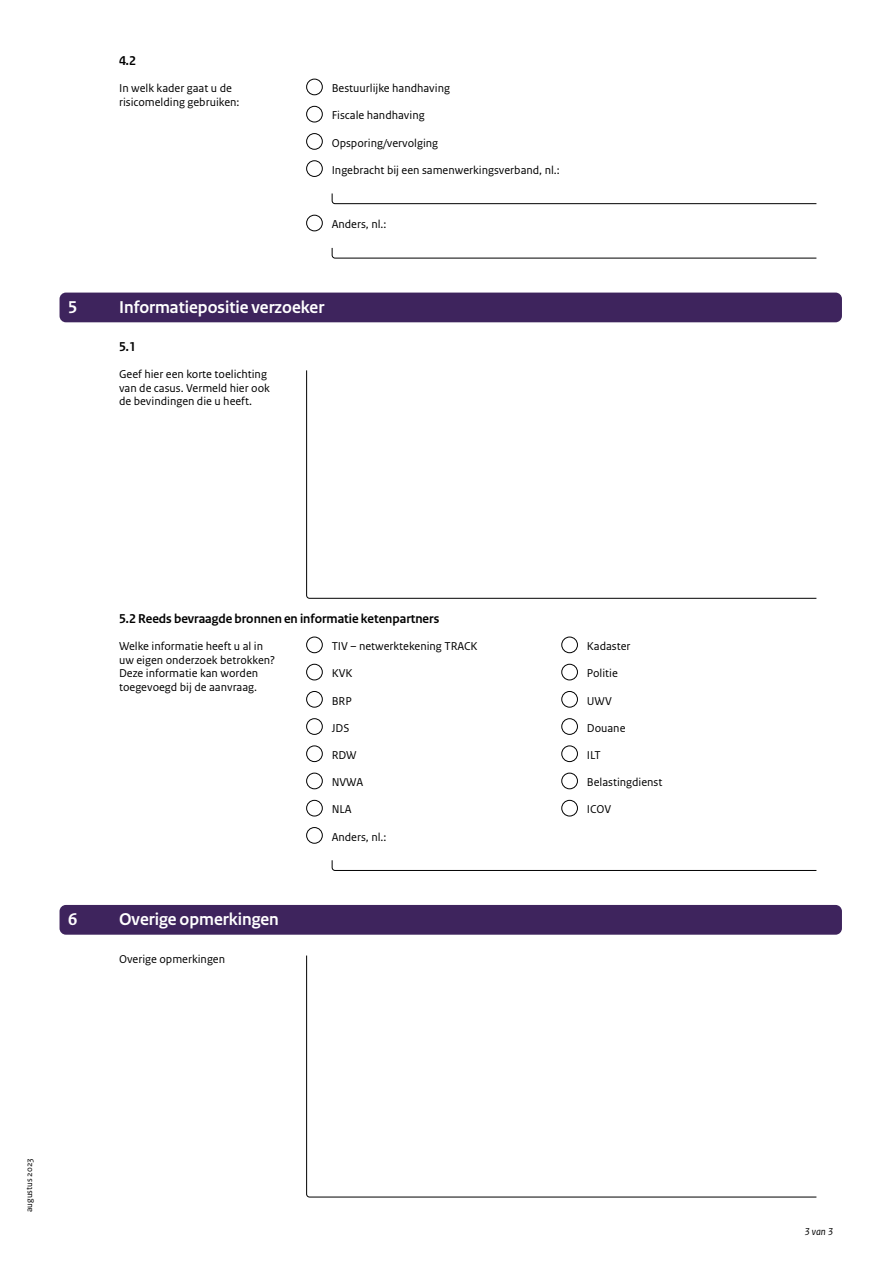
<style>
.page{position:relative;width:893px;height:1263px;background:#fff}
.page>*{position:absolute;margin:0;border:0;box-sizing:border-box;transform-origin:0 0}
.Kop_wit__niet_in_TOC{font:700 18px "Rijksoverheid Sans Heading";color:#fff}
.Toelichting_Kop{font:700 13.5px "Rijksoverheid Sans Heading";color:#000}
.Tekst_invulkaders{font:12px/13.6px "Rijksoverheid Sans Text";color:#000}
.t1{font:italic 10.5px "Rijksoverheid Sans Text";color:#000}
.t2{font:9px "Rijksoverheid Sans Text";color:#000}
</style>
<div class="page">
<div style="left:306px;top:637px;width:17px;height:16px;border:1px solid #000;border-radius:50%"></div>
<div style="left:561px;top:637px;width:17px;height:16px;border:1px solid #000;border-radius:50%"></div>
<div style="left:306px;top:664px;width:17px;height:16px;border:1px solid #000;border-radius:50%"></div>
<div style="left:561px;top:664px;width:17px;height:16px;border:1px solid #000;border-radius:50%"></div>
<div style="left:306px;top:691px;width:17px;height:17px;border:1px solid #000;border-radius:50%"></div>
<div style="left:561px;top:691px;width:17px;height:17px;border:1px solid #000;border-radius:50%"></div>
<div style="left:306px;top:718px;width:17px;height:17px;border:1px solid #000;border-radius:50%"></div>
<div style="left:561px;top:718px;width:17px;height:17px;border:1px solid #000;border-radius:50%"></div>
<div style="left:306px;top:745px;width:17px;height:17px;border:1px solid #000;border-radius:50%"></div>
<div style="left:561px;top:745px;width:17px;height:17px;border:1px solid #000;border-radius:50%"></div>
<div style="left:306px;top:773px;width:17px;height:16px;border:1px solid #000;border-radius:50%"></div>
<div style="left:561px;top:773px;width:17px;height:16px;border:1px solid #000;border-radius:50%"></div>
<div style="left:306px;top:800px;width:17px;height:16px;border:1px solid #000;border-radius:50%"></div>
<div style="left:561px;top:800px;width:17px;height:16px;border:1px solid #000;border-radius:50%"></div>
<div style="left:306px;top:827px;width:17px;height:17px;border:1px solid #000;border-radius:50%"></div>
<div style="left:306px;top:79px;width:17px;height:16px;border:1px solid #000;border-radius:50%"></div>
<div style="left:306px;top:160px;width:17px;height:17px;border:1px solid #000;border-radius:50%"></div>
<div style="left:306px;top:106px;width:17px;height:16px;border:1px solid #000;border-radius:50%"></div>
<div style="left:306px;top:215px;width:17px;height:16px;border:1px solid #000;border-radius:50%"></div>
<div style="left:306px;top:133px;width:17px;height:17px;border:1px solid #000;border-radius:50%"></div>
<svg style="left:331px;top:193px;width:486px;height:12px"></svg>
<svg style="left:331px;top:247px;width:486px;height:12px"></svg>
<svg style="left:331px;top:860px;width:486px;height:11px"></svg>
<svg style="left:306px;top:370px;width:511px;height:229px"></svg>
<svg style="left:306px;top:955px;width:511px;height:243px"></svg>
<div style="left:60px;top:293px;width:782px;height:29px;background:#3e245d;border-radius:6px"></div>
<div style="left:60px;top:905px;width:782px;height:30px;background:#3e245d;border-radius:6px"></div>
<h3 class="Toelichting_Kop" style="left:119px;top:53px;width:18px">4.2</h3>
<p class="Tekst_invulkaders" style="left:119px;top:82px;width:122px">In welk kader gaat u de risicomelding gebruiken:</p>
<p class="Tekst_invulkaders" style="left:332px;top:82px;width:120px">Bestuurlijke handhaving</p>
<p class="Tekst_invulkaders" style="left:332px;top:109px;width:94px">Fiscale handhaving</p>
<p class="Tekst_invulkaders" style="left:332px;top:136px;width:108px">Opsporing/vervolging</p>
<p class="Tekst_invulkaders" style="left:332px;top:163px;width:230px">Ingebracht bij een samenwerkingsverband, nl.:</p>
<p class="Tekst_invulkaders" style="left:332px;top:218px;width:56px">Anders, nl.:</p>
<p class="Kop_wit__niet_in_TOC" style="left:68px;top:297px;width:11px">5</p>
<p class="Kop_wit__niet_in_TOC" style="left:119px;top:297px;width:207px">Informatiepositie verzoeker</p>
<h3 class="Toelichting_Kop" style="left:119px;top:339px;width:18px">5.1</h3>
<p class="Tekst_invulkaders" style="left:119px;top:367px;width:152px">Geef hier een korte toelichting van de casus. Vermeld hier ook de bevindingen die u heeft.</p>
<h3 class="Toelichting_Kop" style="left:119px;top:611px;width:322px">5.2 Reeds bevraagde bronnen en informatie ketenpartners</h3>
<p class="Tekst_invulkaders" style="left:119px;top:640px;width:158px">Welke informatie heeft u al in uw eigen onderzoek betrokken?<br>Deze informatie kan worden toegevoegd bij de aanvraag.</p>
<p class="Tekst_invulkaders" style="left:332px;top:640px;width:148px">TIV – netwerktekening TRACK</p>
<p class="Tekst_invulkaders" style="left:587px;top:640px;width:45px">Kadaster</p>
<p class="Tekst_invulkaders" style="left:332px;top:667px;width:22px">KVK</p>
<p class="Tekst_invulkaders" style="left:587px;top:667px;width:32px">Politie</p>
<p class="Tekst_invulkaders" style="left:332px;top:694px;width:22px">BRP</p>
<p class="Tekst_invulkaders" style="left:587px;top:694px;width:27px">UWV</p>
<p class="Tekst_invulkaders" style="left:332px;top:721px;width:19px">JDS</p>
<p class="Tekst_invulkaders" style="left:587px;top:721px;width:40px">Douane</p>
<p class="Tekst_invulkaders" style="left:332px;top:748px;width:27px">RDW</p>
<p class="Tekst_invulkaders" style="left:587px;top:748px;width:16px">ILT</p>
<p class="Tekst_invulkaders" style="left:332px;top:776px;width:33px">NVWA</p>
<p class="Tekst_invulkaders" style="left:587px;top:776px;width:77px">Belastingdienst</p>
<p class="Tekst_invulkaders" style="left:332px;top:803px;width:22px">NLA</p>
<p class="Tekst_invulkaders" style="left:587px;top:803px;width:26px">ICOV</p>
<p class="Tekst_invulkaders" style="left:332px;top:830px;width:56px">Anders, nl.:</p>
<p class="Kop_wit__niet_in_TOC" style="left:68px;top:909px;width:11px">6</p>
<p class="Kop_wit__niet_in_TOC" style="left:119px;top:909px;width:161px">Overige opmerkingen</p>
<p class="Tekst_invulkaders" style="left:119px;top:953px;width:108px">Overige opmerkingen</p>
<p class="t2" style="left:24px;top:1212px;width:56px;rotate:-90deg">augustus 2023</p>
<p class="t1" style="left:804px;top:1226px;width:30px">3 van 3</p>
</div>
